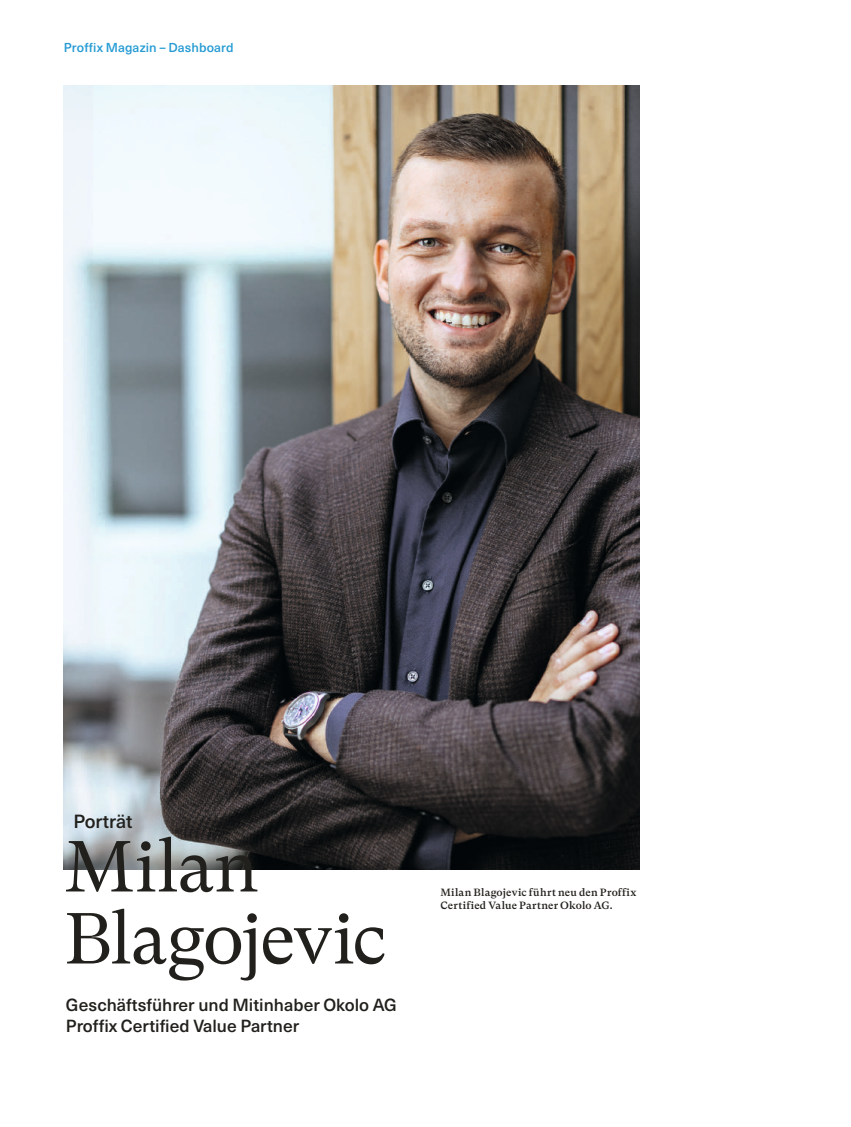
<style>
.page{position:relative;width:851px;height:1127px;background:#fff}
.page>*{position:absolute;margin:0;border:0;box-sizing:border-box;transform-origin:0 0}
.t1{font:72px "GT Super Text";letter-spacing:-.02em;color:#21201c}
.t2{font:500 18.75px "Neue Haas Unica W1 G";letter-spacing:-.01em;color:#21201c}
.t3{font:500 17.25px/21px "Neue Haas Unica W1 G";color:#21201c}
.t4{font:500 12.75px "Neue Haas Unica W1 G";letter-spacing:.01em;color:#259bd3}
.t5{font:500 10.5px "GT Super Text";letter-spacing:.02em;color:#21201c}
</style>
<div class="page">
<img style="left:64px;top:85px;width:575px;height:785px">
<p class="t4" style="left:64px;top:38px;width:171px">Proffix Magazin – Dashboard</p>
<p class="t2" style="left:73px;top:808px;width:60px">Porträt</p>
<h1 class="t1" style="left:64px;top:825px;width:196px">Milan</h1>
<h1 class="t1" style="left:64px;top:897px;width:324px">Blagojevic</h1>
<p class="t3" style="left:66px;top:993px;width:332px">Geschäftsführer und Mitinhaber Okolo AG<br>Proffix Certified Value Partner</p>
<p class="t5" style="left:440px;top:886px;width:197px">Milan Blagojevic führt neu den Proffix</p>
<p class="t5" style="left:440px;top:899px;width:174px">Certified Value Partner Okolo AG.</p>
</div>
